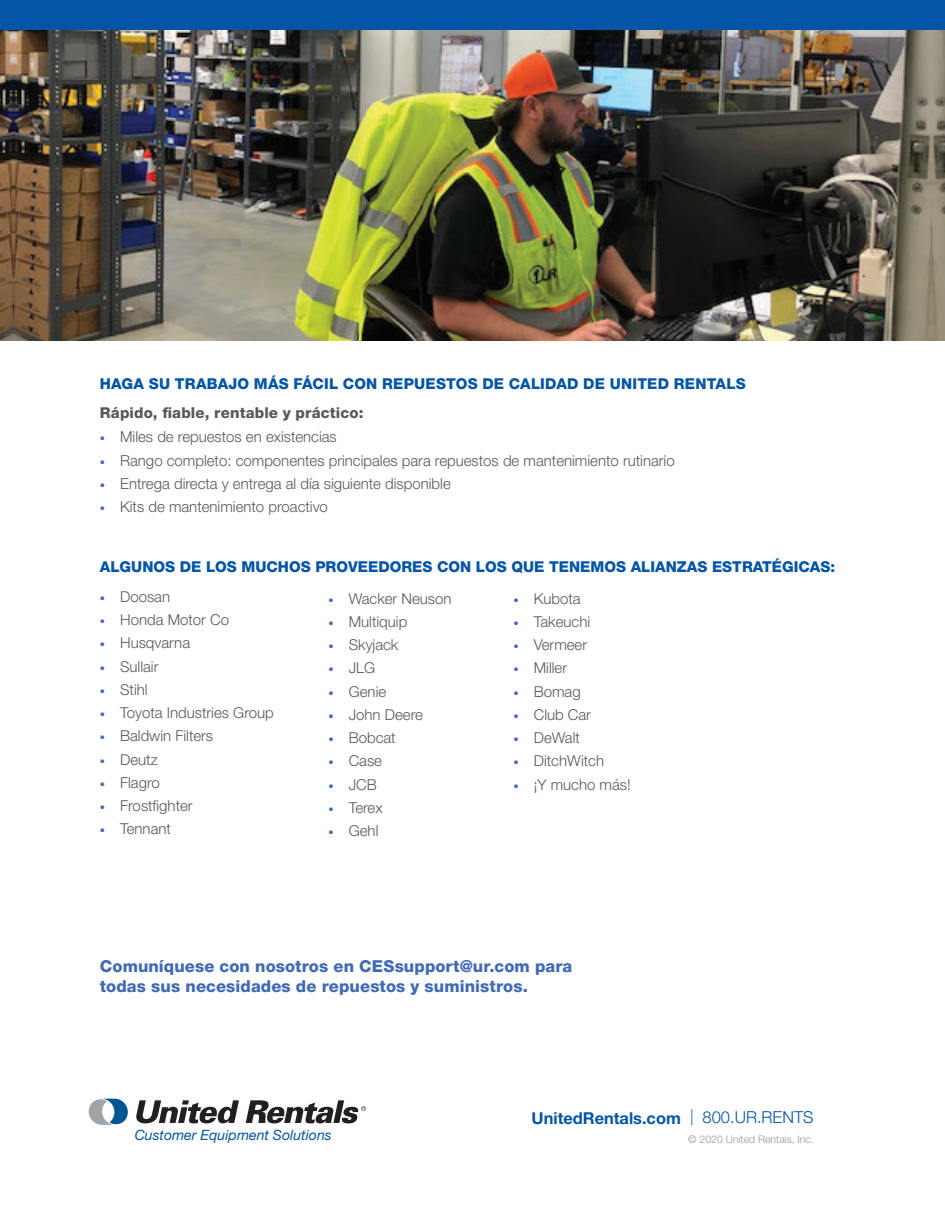
<style>
.page{position:relative;width:945px;height:1215px;background:#fff}
.page>*{position:absolute;margin:0;border:0;box-sizing:border-box;transform-origin:0 0}
.t1{font:800 16.5px/19.8px "Helvetica Neue LT Std";letter-spacing:.005em;color:#406ab4}
.t2{font:300 16.5px "Helvetica Neue LT Std";color:#0154a6}
.t3{font:700 16.35px "Helvetica Neue LT Std";color:#0154a6}
.t4{font:300 15.15px "Helvetica Neue LT Std";color:#57585a}
.t5{font:300 15px "Helvetica Neue LT Std";color:#57585a}
.t6{font:800 15px "Helvetica Neue LT Std";color:#0154a6}
.t7{font:800 15px "Helvetica Neue LT Std";letter-spacing:.01em;color:#57585a}
.t8{font:italic 14.1px "Helvetica Neue LT Std";color:#0154a6}
.t9{font:300 10.5px "Helvetica Neue LT Std";color:#939598}
.s1{font-size:10.65px;color:#406ab4}
.s2{font-size:10.5px;color:#406ab4}
.s3{font-weight:300;color:#266bb5}
</style>
<div class="page">
<img style="left:0;top:30px;width:945px;height:311px">
<div style="left:14px;top:14px;width:918px;height:16px;background:#0154a6"></div>
<svg style="left:136px;top:1100px;width:103px;height:23px"></svg>
<svg style="left:89px;top:1099px;width:39px;height:26px"></svg>
<svg style="left:246px;top:1100px;width:120px;height:23px"></svg>
<div style="left:14px;top:0;width:918px;height:14px;background:#0154a6"></div>
<div style="left:0;top:14px;width:14px;height:16px;background:#0154a6"></div>
<div style="left:0;top:0;width:14px;height:14px;background:#0154a6"></div>
<div style="left:932px;top:14px;width:13px;height:16px;background:#0154a6"></div>
<div style="left:932px;top:0;width:13px;height:14px;background:#0154a6"></div>
<p class="t6" style="left:100px;top:374px;width:647px">HAGA SU TRABAJO MÁS FÁCIL CON REPUESTOS DE CALIDAD DE UNITED RENTALS</p>
<p class="t7" style="left:100px;top:404px;width:265px">Rápido, fiable, rentable y práctico:</p>
<p class="t4" style="left:100px;top:428px;width:238px"><span class="s1">•</span> Miles de repuestos en existencias</p>
<p class="t4" style="left:100px;top:451px;width:576px"><span class="s1">•</span> Rango completo: componentes principales para repuestos de mantenimiento rutinario</p>
<p class="t4" style="left:100px;top:474px;width:352px"><span class="s1">•</span> Entrega directa y entrega al día siguiente disponible</p>
<p class="t4" style="left:100px;top:498px;width:230px"><span class="s1">•</span> Kits de mantenimiento proactivo</p>
<p class="t6" style="left:100px;top:558px;width:737px">ALGUNOS DE LOS MUCHOS PROVEEDORES CON LOS QUE TENEMOS ALIANZAS ESTRATÉGICAS:</p>
<p class="t5" style="left:100px;top:587px;width:72px"><span class="s2">•</span> Doosan</p>
<p class="t5" style="left:100px;top:611px;width:131px"><span class="s2">•</span> Honda Motor Co</p>
<p class="t5" style="left:100px;top:634px;width:92px"><span class="s2">•</span> Husqvarna</p>
<p class="t5" style="left:100px;top:657px;width:60px"><span class="s2">•</span> Sullair</p>
<p class="t5" style="left:100px;top:680px;width:49px"><span class="s2">•</span> Stihl</p>
<p class="t5" style="left:100px;top:704px;width:175px"><span class="s2">•</span> Toyota Industries Group</p>
<p class="t5" style="left:100px;top:727px;width:115px"><span class="s2">•</span> Baldwin Filters</p>
<p class="t5" style="left:100px;top:750px;width:59px"><span class="s2">•</span> Deutz</p>
<p class="t5" style="left:100px;top:773px;width:62px"><span class="s2">•</span> Flagro</p>
<p class="t5" style="left:100px;top:797px;width:94px"><span class="s2">•</span> Frostfighter</p>
<p class="t5" style="left:100px;top:820px;width:73px"><span class="s2">•</span> Tennant</p>
<p class="t5" style="left:328px;top:589px;width:125px"><span class="s2">•</span> Wacker Neuson</p>
<p class="t5" style="left:328px;top:612px;width:80px"><span class="s2">•</span> Multiquip</p>
<p class="t5" style="left:328px;top:636px;width:71px"><span class="s2">•</span> Skyjack</p>
<p class="t5" style="left:328px;top:659px;width:48px"><span class="s2">•</span> JLG</p>
<p class="t5" style="left:328px;top:682px;width:59px"><span class="s2">•</span> Genie</p>
<p class="t5" style="left:328px;top:705px;width:96px"><span class="s2">•</span> John Deere</p>
<p class="t5" style="left:328px;top:729px;width:69px"><span class="s2">•</span> Bobcat</p>
<p class="t5" style="left:328px;top:752px;width:55px"><span class="s2">•</span> Case</p>
<p class="t5" style="left:328px;top:775px;width:50px"><span class="s2">•</span> JCB</p>
<p class="t5" style="left:328px;top:798px;width:56px"><span class="s2">•</span> Terex</p>
<p class="t5" style="left:328px;top:822px;width:51px"><span class="s2">•</span> Gehl</p>
<p class="t5" style="left:514px;top:589px;width:69px"><span class="s2">•</span> Kubota</p>
<p class="t5" style="left:514px;top:612px;width:78px"><span class="s2">•</span> Takeuchi</p>
<p class="t5" style="left:514px;top:636px;width:75px"><span class="s2">•</span> Vermeer</p>
<p class="t5" style="left:514px;top:659px;width:55px"><span class="s2">•</span> Miller</p>
<p class="t5" style="left:514px;top:682px;width:69px"><span class="s2">•</span> Bomag</p>
<p class="t5" style="left:514px;top:705px;width:79px"><span class="s2">•</span> Club Car</p>
<p class="t5" style="left:514px;top:729px;width:68px"><span class="s2">•</span> DeWalt</p>
<p class="t5" style="left:514px;top:752px;width:92px"><span class="s2">•</span> DitchWitch</p>
<p class="t5" style="left:514px;top:775px;width:119px"><span class="s2">•</span> ¡Y mucho más!</p>
<p class="t1" style="left:100px;top:957px;width:474px">Comuníquese con nosotros en CESsupport@ur.com para todas sus necesidades de repuestos y suministros.</p>
<p class="t3" style="left:532px;top:1108px;width:164px">UnitedRentals.com <span class="s3">|</span></p>
<p class="t2" style="left:703px;top:1107px;width:112px">800.UR.RENTS</p>
<p class="t8" style="left:135px;top:1126px;width:198px">Customer Equipment Solutions</p>
<p class="t9" style="left:688px;top:1133px;width:127px">© 2020 United Rentals, Inc.</p>
</div>
